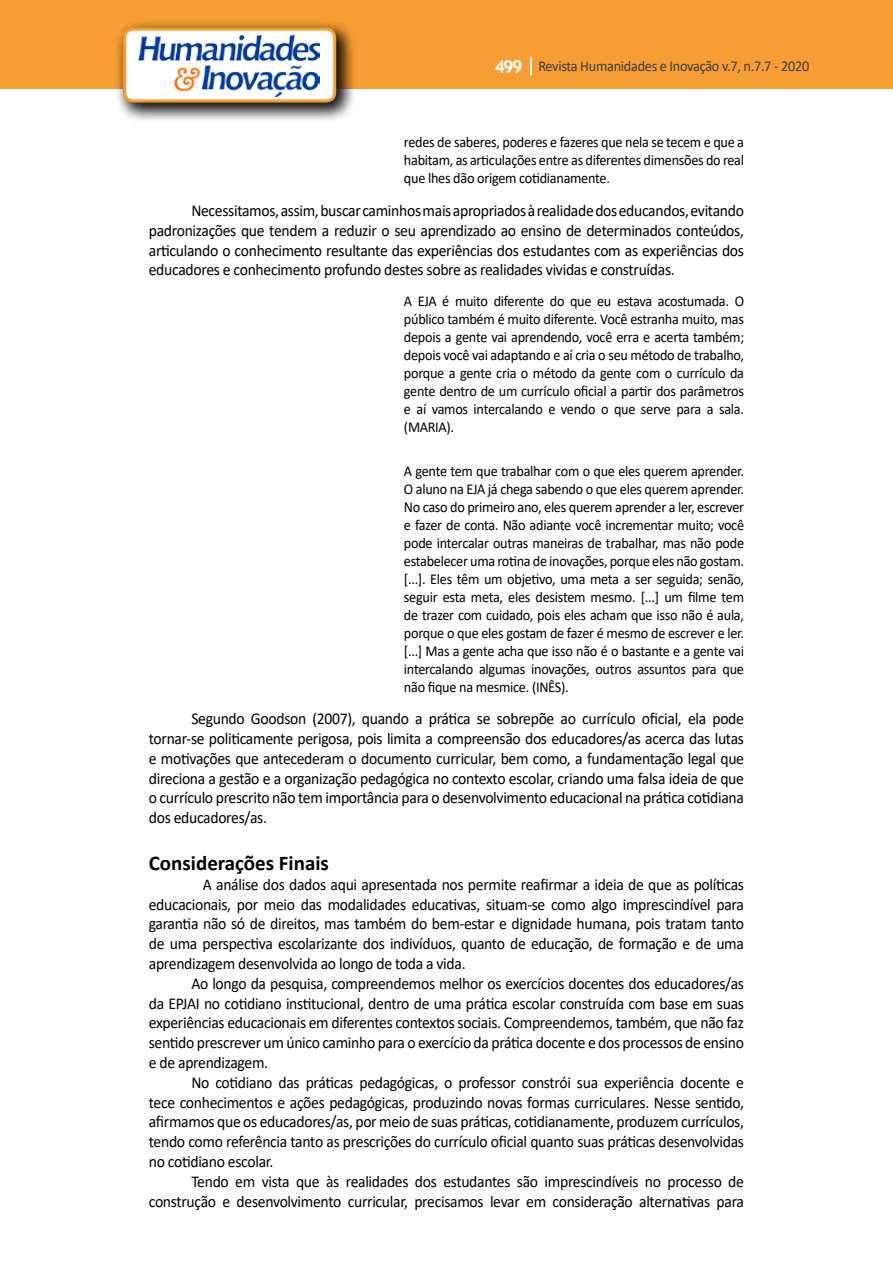
<style>
.page{position:relative;width:893px;height:1263px;background:#fff}
.page>*{position:absolute;margin:0;border:0;box-sizing:border-box;transform-origin:0 0}
.t1{font:700 21px "Calibri";color:#000}
.t2{font:16.5px/19.8px "Calibri";letter-spacing:-.02em;color:#000;text-align:justify;scale:.95 1}
.t3{font:15px/18px "Calibri";letter-spacing:-.02em;color:#000;text-align:justify;scale:.95 1}
.t4{font:15px "Calibri";letter-spacing:-.02em;color:#3c3c3b;scale:.95 1}
.s1{font-family:"Trebuchet MS";font-weight:700;font-size:18px;color:#fff}
</style>
<div class="page">
<div style="left:0;top:0;width:893px;height:88px;background:#f69e34"></div>
<svg style="left:530px;top:57px;width:2px;height:18px"></svg>
<div style="left:115px;top:19px;width:241px;height:103px;background:#000;opacity:.75"></div>
<div style="left:125px;top:29px;width:210px;height:72px;background:#fff;border-radius:9px"></div>
<img style="left:139px;top:35px;width:180px;height:62px">
<div style="left:123px;top:28px;width:213px;height:74px;border:3px solid #f69e34;border-radius:9px"></div>
<p class="t4" style="left:495px;top:56px;width:333px"><span class="s1">499</span> Revista Humanidades e Inovação v.7, n.7.7 - 2020</p>
<p class="t3" style="left:404px;top:133px;width:360px">redes de saberes, poderes e fazeres que nela se tecem e que a habitam, as articulações entre as diferentes dimensões do real que lhes dão origem cotidianamente.</p>
<p class="t2" style="left:149px;top:200px;width:628px;text-indent:43px">Necessitamos, assim, buscar caminhos mais apropriados à realidade dos educandos, evitando padronizações que tendem a reduzir o seu aprendizado ao ensino de determinados conteúdos, articulando o conhecimento resultante das experiências dos estudantes com as experiências dos educadores e conhecimento profundo destes sobre as realidades vividas e construídas.</p>
<p class="t3" style="left:404px;top:292px;width:360px">A EJA é muito diferente do que eu estava acostumada. O público também é muito diferente. Você estranha muito, mas depois a gente vai aprendendo, você erra e acerta também; depois você vai adaptando e aí cria o seu método de trabalho, porque a gente cria o método da gente com o currículo da gente dentro de um currículo oficial a partir dos parâmetros e aí vamos intercalando e vendo o que serve para a sala. (MARIA).</p>
<p class="t3" style="left:404px;top:461px;width:360px">A gente tem que trabalhar com o que eles querem aprender.<br>O aluno na EJA já chega sabendo o que eles querem aprender.<br>No caso do primeiro ano, eles querem aprender a ler, escrever e fazer de conta. Não adiante você incrementar muito; você pode intercalar outras maneiras de trabalhar, mas não pode estabelecer uma rotina de inovações, porque eles não gostam. [...]. Eles têm um objetivo, uma meta a ser seguida; senão, seguir esta meta, eles desistem mesmo. [...] um filme tem de trazer com cuidado, pois eles acham que isso não é aula, porque o que eles gostam de fazer é mesmo de escrever e ler. [...] Mas a gente acha que isso não é o bastante e a gente vai intercalando algumas inovações, outros assuntos para que não fique na mesmice. (INÊS).</p>
<p class="t2" style="left:149px;top:708px;width:628px;text-indent:43px">Segundo Goodson (2007), quando a prática se sobrepõe ao currículo oficial, ela pode tornar-se politicamente perigosa, pois limita a compreensão dos educadores/as acerca das lutas e motivações que antecederam o documento curricular, bem como, a fundamentação legal que direciona a gestão e a organização pedagógica no contexto escolar, criando uma falsa ideia de que o currículo prescrito não tem importância para o desenvolvimento educacional na prática cotidiana dos educadores/as.</p>
<p class="t1" style="left:149px;top:848px;width:182px">Considerações Finais</p>
<p class="t2" style="left:149px;top:874px;width:628px;text-indent:54px">A análise dos dados aqui apresentada nos permite reafirmar a ideia de que as políticas educacionais, por meio das modalidades educativas, situam-se como algo imprescindível para garantia não só de direitos, mas também do bem-estar e dignidade humana, pois tratam tanto de uma perspectiva escolarizante dos indivíduos, quanto de educação, de formação e de uma aprendizagem desenvolvida ao longo de toda a vida.</p>
<p class="t2" style="left:149px;top:973px;width:628px;text-indent:43px">Ao longo da pesquisa, compreendemos melhor os exercícios docentes dos educadores/as da EPJAI no cotidiano institucional, dentro de uma prática escolar construída com base em suas experiências educacionais em diferentes contextos sociais. Compreendemos, também, que não faz sentido prescrever um único caminho para o exercício da prática docente e dos processos de ensino e de aprendizagem.</p>
<p class="t2" style="left:149px;top:1072px;width:628px;text-indent:43px">No cotidiano das práticas pedagógicas, o professor constrói sua experiência docente e tece conhecimentos e ações pedagógicas, produzindo novas formas curriculares. Nesse sentido, afirmamos que os educadores/as, por meio de suas práticas, cotidianamente, produzem currículos, tendo como referência tanto as prescrições do currículo oficial quanto suas práticas desenvolvidas no cotidiano escolar.</p>
<p class="t2" style="left:149px;top:1171px;width:628px;text-align:right">Tendo em vista que às realidades dos estudantes são imprescindíveis no processo de construção e desenvolvimento curricular, precisamos levar em consideração alternativas para</p>
</div>
